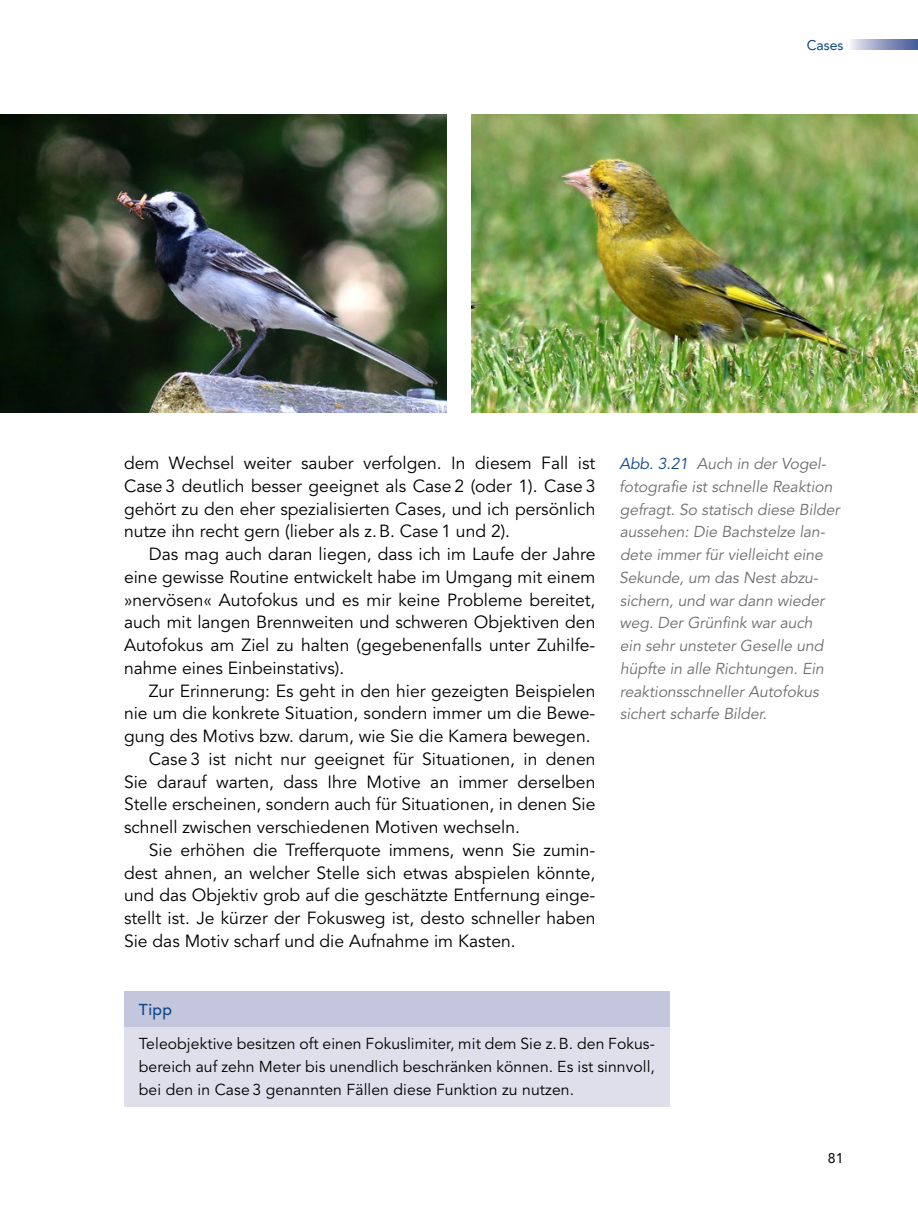
<style>
.page{position:relative;width:918px;height:1216px;background:#fff}
.page>*{position:absolute;margin:0;border:0;box-sizing:border-box;transform-origin:0 0}
.Fließtext_mit_Einzug{font:17.5px/22.8px "Avenir LT Pro";color:#000;text-align:justify}
.t1{font:italic 15.75px/22.8px "Avenir LT Pro";letter-spacing:-.005em;color:#6d6e71}
.Tipp_Text{font:15.75px/22.8px "Avenir LT Pro";letter-spacing:.005em;color:#000;text-align:justify}
.Tipp_Überschrift{font:500 15.75px "Avenir LT Pro";color:#0d4689}
.t2{font:14px "Avenir LT Pro";color:#0d4689}
.t3{font:14px "Avenir LT Pro";color:#000}
.s1{color:#0d4689}
</style>
<div class="page">
<svg style="left:851px;top:40px;width:67px;height:10px"></svg>
<img style="left:0;top:114px;width:446px;height:298px">
<img style="left:471px;top:114px;width:447px;height:298px">
<div style="left:124px;top:990px;width:546px;height:39px;background:#c3c6dc"></div>
<div style="left:124px;top:1027px;width:546px;height:80px;background:#dedfeb"></div>
<p class="t2" style="left:806px;top:36px;width:38px">Cases</p>
<p class="Fließtext_mit_Einzug" style="left:124px;top:452px;width:473px">dem Wechsel weiter sauber verfolgen. In diesem Fall ist Case 3 deutlich besser geeignet als Case 2 (oder 1). Case 3 gehört zu den eher spezialisierten Cases, und ich persönlich nutze ihn recht gern (lieber als z.B. Case 1 und 2).</p>
<p class="Fließtext_mit_Einzug" style="left:124px;top:543px;width:473px;text-indent:25px">Das mag auch daran liegen, dass ich im Laufe der Jahre eine gewisse Routine entwickelt habe im Umgang mit einem »nervösen« Autofokus und es mir keine Probleme bereitet, auch mit langen Brennweiten und schweren Objektiven den Autofokus am Ziel zu halten (gegebenenfalls unter Zuhilfe&shy;nahme eines Einbeinstativs).</p>
<p class="Fließtext_mit_Einzug" style="left:124px;top:679px;width:473px;text-indent:25px">Zur Erinnerung: Es geht in den hier gezeigten Beispielen nie um die konkrete Situation, sondern immer um die Bewe&shy;gung des Motivs bzw. darum, wie Sie die Kamera bewegen.</p>
<p class="Fließtext_mit_Einzug" style="left:124px;top:747px;width:473px;text-indent:25px">Case 3 ist nicht nur geeignet für Situationen, in denen Sie darauf warten, dass Ihre Motive an immer derselben Stelle erscheinen, sondern auch für Situationen, in denen Sie schnell zwischen verschiedenen Motiven wechseln.</p>
<p class="Fließtext_mit_Einzug" style="left:124px;top:838px;width:473px;text-indent:25px">Sie erhöhen die Trefferquote immens, wenn Sie zumin&shy;dest ahnen, an welcher Stelle sich etwas abspielen könnte, und das Objektiv grob auf die geschätzte Entfernung einge&shy;stellt ist. Je kürzer der Fokusweg ist, desto schneller haben Sie das Motiv scharf und die Aufnahme im Kasten.</p>
<p class="t1" style="left:619px;top:452px;width:222px"><span class="s1">Abb. 3.21</span> Auch in der Vogel&shy;fotografie ist schnelle Reaktion gefragt. So statisch diese Bilder aussehen: Die Bachstelze lan&shy;dete immer für vielleicht eine<br>Sekunde, um das Nest abzu&shy;sichern, und war dann wieder weg. Der Grünfink war auch<br>ein sehr unsteter Geselle und hüpfte in alle Richtungen. Ein reaktionsschneller Autofokus sichert scharfe Bilder.</p>
<p class="Tipp_Überschrift" style="left:139px;top:1000px;width:35px">Tipp</p>
<p class="Tipp_Text" style="left:139px;top:1032px;width:517px">Teleobjektive besitzen oft einen Fokuslimiter, mit dem Sie z.B. den Fokus&shy;bereich auf zehn Meter bis unendlich beschränken können. Es ist sinnvoll, bei den in Case 3 genannten Fällen diese Funktion zu nutzen.</p>
<p class="t3" style="left:828px;top:1149px;width:17px">81</p>
</div>
